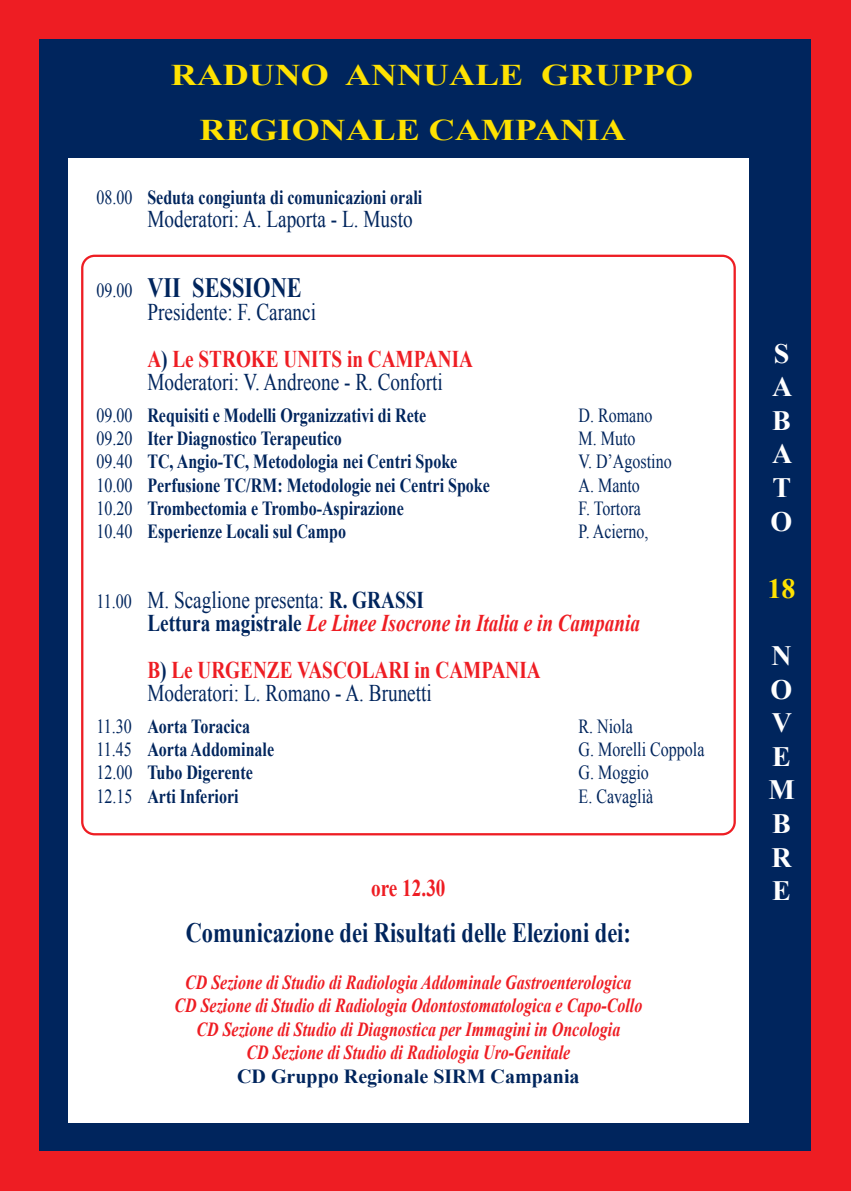
<style>
.page{position:relative;width:851px;height:1191px;background:#fff}
.page>*{position:absolute;margin:0;border:0;box-sizing:border-box;transform-origin:0 0}
.t1{font:700 30px "Times New Roman";color:#ffe201;scale:1.2 1}
.t2{font:700 28px "Times New Roman";color:#00255d;scale:.8 1}
.t3{font:700 28px/33.6px "Times New Roman";color:#fff;text-align:justify}
.t4{font:700 28px "Times New Roman";color:#ffe201}
.t5{font:24px/23.4px "Times New Roman";color:#00255d;scale:.8 1}
.t6{font:italic 700 24px/23.4px "Times New Roman";color:#ee1d23;scale:.8 1}
.t7{font:700 24px/46.6px "Times New Roman";color:#ee1d23;scale:.8 1}
.t8{font:700 20px "Times New Roman";color:#00255d;scale:.8 1}
.t9{font:italic 700 20px/23.2px "Times New Roman";color:#ee1d23;text-align:center;scale:.8 1}
.t10{font:20px "Times New Roman";color:#00255d;scale:.8 1}
.t11{font:700 20px "Times New Roman";color:#00255d}
.s1{font-weight:400}
.s2{font-weight:400;font-size:20px}
.s3{font-weight:400;color:#00255d}
.s4{color:#00255d}
.s5{font-weight:400;font-style:normal;font-size:20px;color:#00255d}
.s6{font-weight:400;font-style:normal;color:#00255d}
.s7{font-style:normal;color:#00255d}
.s8{font-weight:700;color:#ee1d23}
.s9{font-weight:700}
</style>
<div class="page">
<div style="left:0;top:0;width:850px;height:1191px;background:#ee1d23"></div>
<div style="left:40px;top:40px;width:771px;height:1111px;background:#00255d"></div>
<div style="left:68px;top:159px;width:680px;height:964px;background:#fff"></div>
<svg style="left:81px;top:255px;width:654px;height:580px"></svg>
<h1 class="t1" style="left:171px;top:55px;width:437px">RADUNO ANNUALE GRUPPO</h1>
<h1 class="t1" style="left:200px;top:109px;width:357px">REGIONALE CAMPANIA</h1>
<p class="t8" style="left:96px;top:183px;width:409px"><span class="s1">08.00</span> Seduta congiunta di comunicazioni orali</p>
<p class="t5" style="left:147px;top:207px;width:333px">Moderatori: A. Laporta - L. Musto</p>
<h2 class="t2" style="left:96px;top:268px;width:258px"><span class="s2">09.00</span> VII SESSIONE</h2>
<p class="t7" style="left:147px;top:288px;width:408px"><span class="s3">Presidente: F. Caranci<br></span>A<span class="s4">)</span> Le STROKE UNITS in CAMPANIA</p>
<p class="t5" style="left:147px;top:370px;width:371px">Moderatori: V. Andreone - R. Conforti</p>
<p class="t8" style="left:96px;top:401px;width:414px"><span class="s1">09.00</span> Requisiti e Modelli Organizzativi di Rete</p>
<p class="t10" style="left:578px;top:401px;width:94px">D. Romano</p>
<p class="t8" style="left:96px;top:424px;width:308px"><span class="s1">09.20</span> Iter Diagnostico Terapeutico</p>
<p class="t10" style="left:578px;top:425px;width:73px">M. Muto</p>
<p class="t8" style="left:96px;top:448px;width:453px"><span class="s1">09.40</span> TC, Angio-TC, Metodologia nei Centri Spoke</p>
<p class="t10" style="left:578px;top:448px;width:118px">V. D’Agostino</p>
<p class="t8" style="left:96px;top:471px;width:493px"><span class="s1">10.00</span> Perfusione TC/RM: Metodologie nei Centri Spoke</p>
<p class="t10" style="left:578px;top:471px;width:78px">A. Manto</p>
<p class="t8" style="left:96px;top:494px;width:386px"><span class="s1">10.20</span> Trombectomia e Trombo-Aspirazione</p>
<p class="t10" style="left:578px;top:495px;width:79px">F. Tortora</p>
<p class="t8" style="left:96px;top:517px;width:314px"><span class="s1">10.40</span> Esperienze Locali sul Campo</p>
<p class="t10" style="left:578px;top:518px;width:89px">P. Acierno,</p>
<p class="t6" style="left:147px;top:588px;width:617px;text-indent:-51px"><span class="s5">11.00</span> <span class="s6">M. Scaglione presenta:</span> <span class="s7">R. GRASSI<br>Lettura magistrale</span> Le Linee Isocrone in Italia e in Campania</p>
<p class="t5" style="left:147px;top:658px;width:493px"><span class="s8">B</span><span class="s9">)</span> <span class="s8">Le URGENZE VASCOLARI in CAMPANIA<br></span>Moderatori: L. Romano - A. Brunetti</p>
<p class="t8" style="left:96px;top:712px;width:194px"><span class="s1">11.30</span> Aorta Toracica</p>
<p class="t10" style="left:578px;top:712px;width:69px">R. Niola</p>
<p class="t8" style="left:96px;top:735px;width:224px"><span class="s1">11.45</span> Aorta Addominale</p>
<p class="t10" style="left:578px;top:736px;width:159px">G. Morelli Coppola</p>
<p class="t8" style="left:96px;top:758px;width:197px"><span class="s1">12.00</span> Tubo Digerente</p>
<p class="t10" style="left:578px;top:759px;width:89px">G. Moggio</p>
<p class="t8" style="left:96px;top:782px;width:179px"><span class="s1">12.15</span> Arti Inferiori</p>
<p class="t10" style="left:578px;top:782px;width:95px">E. Cavaglià</p>
<p class="t7" style="left:371px;top:864px;width:94px">ore 12.30</p>
<h2 class="t2" style="left:186px;top:913px;width:558px">Comunicazione dei Risultati delle Elezioni dei:</h2>
<p class="t9" style="left:174px;top:970px;width:586px">CD Sezione di Studio di Radiologia Addominale Gastroenterologica CD Sezione di Studio di Radiologia Odontostomatologica e Capo-Collo CD Sezione di Studio di Diagnostica per Immagini in Oncologia<br>CD Sezione di Studio di Radiologia Uro-Genitale</p>
<p class="t11" style="left:237px;top:1062px;width:344px">CD Gruppo Regionale SIRM Campania</p>
<h2 class="t3" style="left:770px;top:336px;width:23px">S A B A T O</h2>
<h2 class="t4" style="left:767px;top:569px;width:29px">18</h2>
<h2 class="t3" style="left:768px;top:638px;width:28px;text-align:left">N<br>O<br>V<br>E<br>M<br>B<br>R<br>E</h2>
</div>
